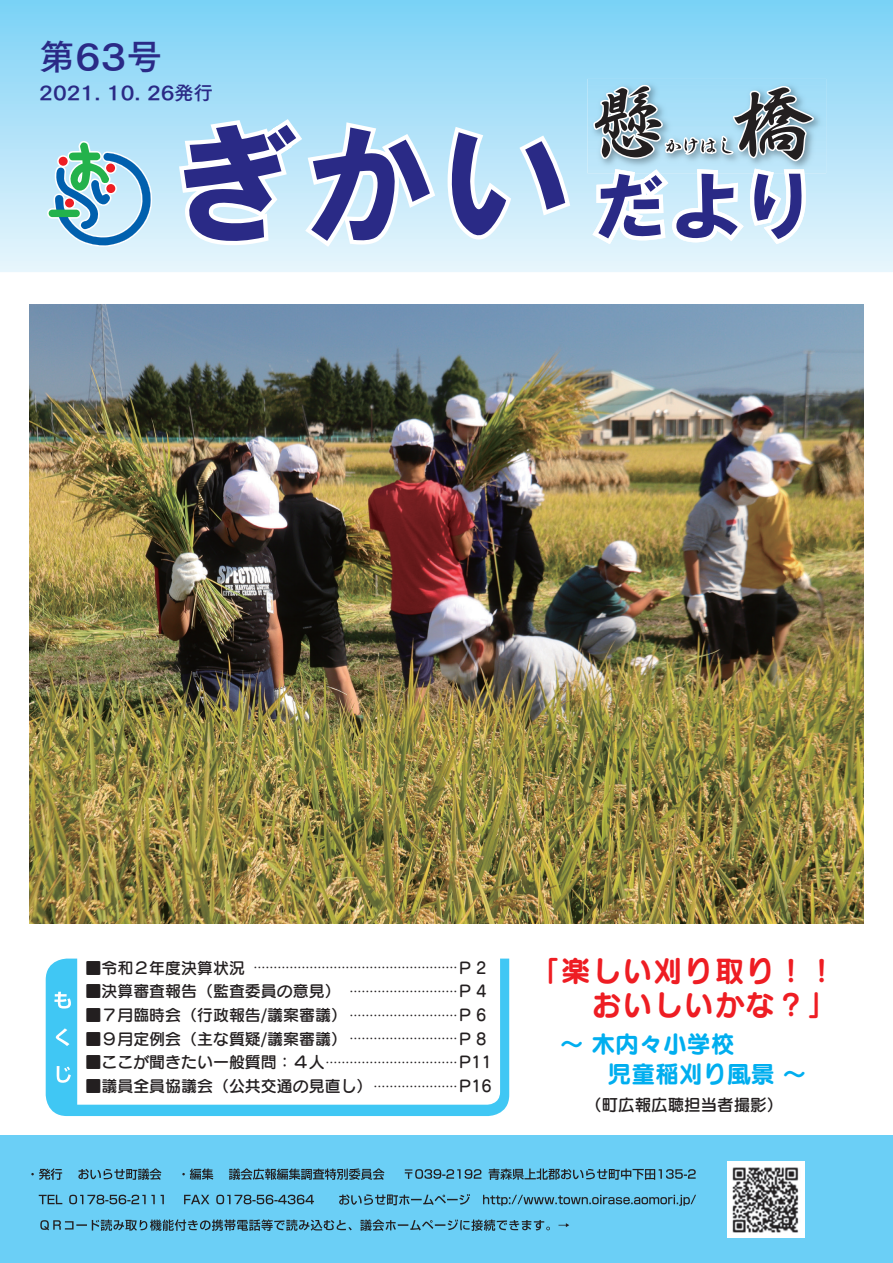
<style>
.page{position:relative;width:893px;height:1263px;background:#fff}
.page>*{position:absolute;margin:0;border:0;box-sizing:border-box;transform-origin:0 0}
.t1{font:35.25px "Tsuku Go Pro B";color:#2a2a86}
.t2{font:29.25px/34px "Seurat Pro B";letter-spacing:.05em;color:#ee1d23}
.t3{font:23.85px/29.7px "Seurat Pro B";color:#00aeef}
.t4{font:19.2px "Tsuku Go Pro B";color:#2a2a86;scale:1.12 1}
.t5{font:16.5px "Seurat Pro DB";color:#231f20}
.t6{font:15.9px "Seurat Pro DB";color:#231f20}
.t7{font:12px "Seurat Pro DB";color:#231f20}
.s1{font-size:15.9px}
</style>
<div class="page">
<svg style="left:0;top:0;width:893px;height:272px;background:#a6dff8"></svg>
<div style="left:0;top:1135px;width:893px;height:128px;background:#6bcff6"></div>
<div style="left:46px;top:958px;width:463px;height:158px;background:#40c7f4"></div>
<svg style="left:77px;top:958px;width:423px;height:147px"></svg>
<svg style="left:54px;top:992px;width:17px;height:91px;background:#62d1f5"></svg>
<svg style="left:47px;top:141px;width:105px;height:106px;background:#97c5d6"></svg>
<div style="left:49px;top:210px;width:31px;height:7px;background:#23b24b;border-radius:4px"></div>
<svg style="left:179px;top:119px;width:391px;height:128px;background:#9dafd5"></svg>
<img style="left:587px;top:79px;width:239px;height:94px">
<svg style="left:592px;top:83px;width:223px;height:161px"></svg>
<svg style="left:31px;top:1168px;width:130px;height:12px"></svg>
<svg style="left:182px;top:1168px;width:514px;height:12px"></svg>
<svg style="left:39px;top:1195px;width:125px;height:9px"></svg>
<svg style="left:184px;top:1194px;width:512px;height:12px"></svg>
<svg style="left:40px;top:1219px;width:529px;height:12px"></svg>
<div style="left:727px;top:1161px;width:77px;height:77px;background:#fff"></div>
<img style="left:732px;top:1167px;width:67px;height:66px">
<img style="left:29px;top:304px;width:835px;height:619px">
<h1 class="t1" style="left:40px;top:26px;width:124px">第63号</h1>
<p class="t4" style="left:39px;top:76px;width:156px">2021. 10. 26発行</p>
<p class="t6" style="left:85px;top:957px;width:161px">■令和２年度決算状況</p>
<p class="t6" style="left:459px;top:957px;width:29px">P 2</p>
<p class="t7" style="left:253px;top:960px;width:206px">……………………………………………</p>
<p class="t6" style="left:85px;top:981px;width:241px">■決算審査報告（監査委員の意見</p>
<p class="t7" style="left:325px;top:983px;width:134px"><span class="s1">）</span> ………………………</p>
<p class="t6" style="left:459px;top:981px;width:29px">P 4</p>
<p class="t6" style="left:85px;top:1004px;width:247px">■７月臨時会（行政報告/議案審議</p>
<p class="t7" style="left:331px;top:1007px;width:128px"><span class="s1">）</span> ………………………</p>
<p class="t6" style="left:459px;top:1004px;width:29px">P 6</p>
<p class="t6" style="left:85px;top:1028px;width:247px">■９月定例会（主な質疑/議案審議</p>
<p class="t7" style="left:331px;top:1031px;width:128px"><span class="s1">）</span> ………………………</p>
<p class="t6" style="left:459px;top:1028px;width:29px">P 8</p>
<p class="t6" style="left:85px;top:1052px;width:241px">■ここが聞きたい一般質問：４人</p>
<p class="t6" style="left:459px;top:1052px;width:34px">P11</p>
<p class="t7" style="left:325px;top:1054px;width:134px">……………………………</p>
<p class="t6" style="left:85px;top:1076px;width:273px">■議員全員協議会（公共交通の見直し</p>
<p class="t7" style="left:357px;top:1078px;width:102px"><span class="s1">）</span>…………………</p>
<p class="t6" style="left:459px;top:1076px;width:34px">P16</p>
<h2 class="t2" style="left:530px;top:952px;width:308px">「楽しい刈り取り!!　　おいしいかな?「</h2>
<h3 class="t3" style="left:560px;top:1028px;width:248px">～木内々小学校<br>　　児童稲刈り風景 ~</h3>
<p class="t5" style="left:585px;top:1094px;width:199px">（町広報広聴担当者撮影(</p>
</div>
